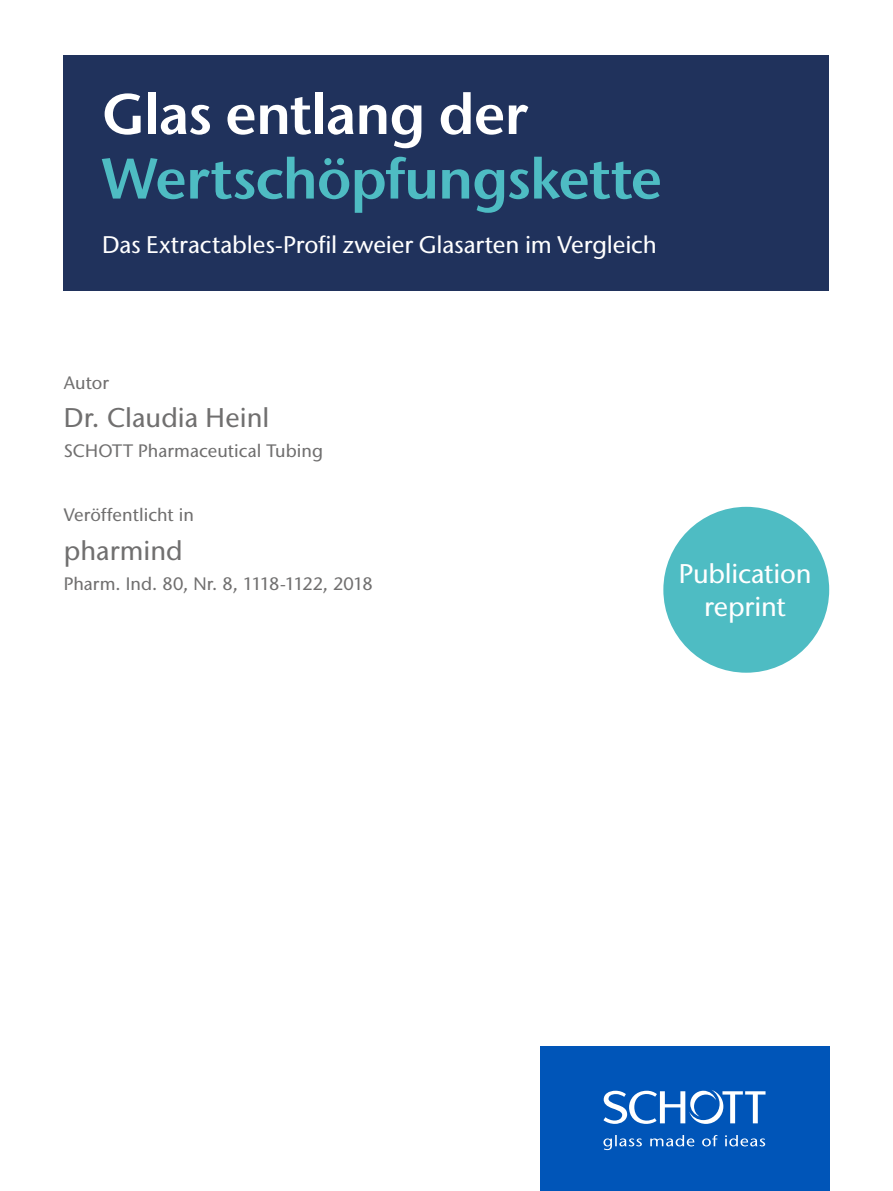
<style>
.page{position:relative;width:893px;height:1191px;background:#fff}
.page>*{position:absolute;margin:0;border:0;box-sizing:border-box;transform-origin:0 0}
.t1{font:600 57px "Stone Sans IIITC Pro";letter-spacing:-.015em;color:#4ebcc3}
.t2{font:600 57px "Stone Sans IIITC Pro";letter-spacing:-.015em;color:#fff}
.t3{font:500 27px "Stone Sans IIITC Pro";color:#706f6f}
.t4{font:500 27px/33px "Stone Sans IIITC Pro";letter-spacing:-.01em;color:#fff;text-align:center}
.t5{font:500 24px "Stone Sans IIITC Pro";letter-spacing:-.005em;color:#fff}
.t6{font:500 18px "Stone Sans IIITC Pro";color:#706f6f}
</style>
<div class="page">
<div style="left:540px;top:1046px;width:289px;height:145px;background:#0055b8"></div>
<svg style="left:603px;top:1090px;width:162px;height:60px"></svg>
<div style="left:663px;top:507px;width:166px;height:165px;background:#4ebcc3;border-radius:50%"></div>
<div style="left:64px;top:55px;width:765px;height:236px;background:#20325c"></div>
<h1 class="t2" style="left:102px;top:78px;width:427px">Glas entlang der</h1>
<h1 class="t1" style="left:102px;top:142px;width:562px">Wertschöpfungskette</h1>
<h3 class="t5" style="left:102px;top:229px;width:556px">Das Extractables-Profil zweier Glasarten im Vergleich</h3>
<p class="t6" style="left:64px;top:371px;width:47px">Autor</p>
<h2 class="t3" style="left:64px;top:401px;width:207px">Dr. Claudia Heinl</h2>
<p class="t6" style="left:64px;top:439px;width:261px">SCHOTT Pharmaceutical Tubing</p>
<p class="t6" style="left:64px;top:504px;width:132px">Veröffentlicht in</p>
<h2 class="t3" style="left:64px;top:533px;width:121px">pharmind</h2>
<p class="t6" style="left:64px;top:572px;width:310px">Pharm. Ind. 80, Nr. 8, 1118-1122, 2018</p>
<h2 class="t4" style="left:679px;top:556px;width:134px">Publication reprint</h2>
</div>
